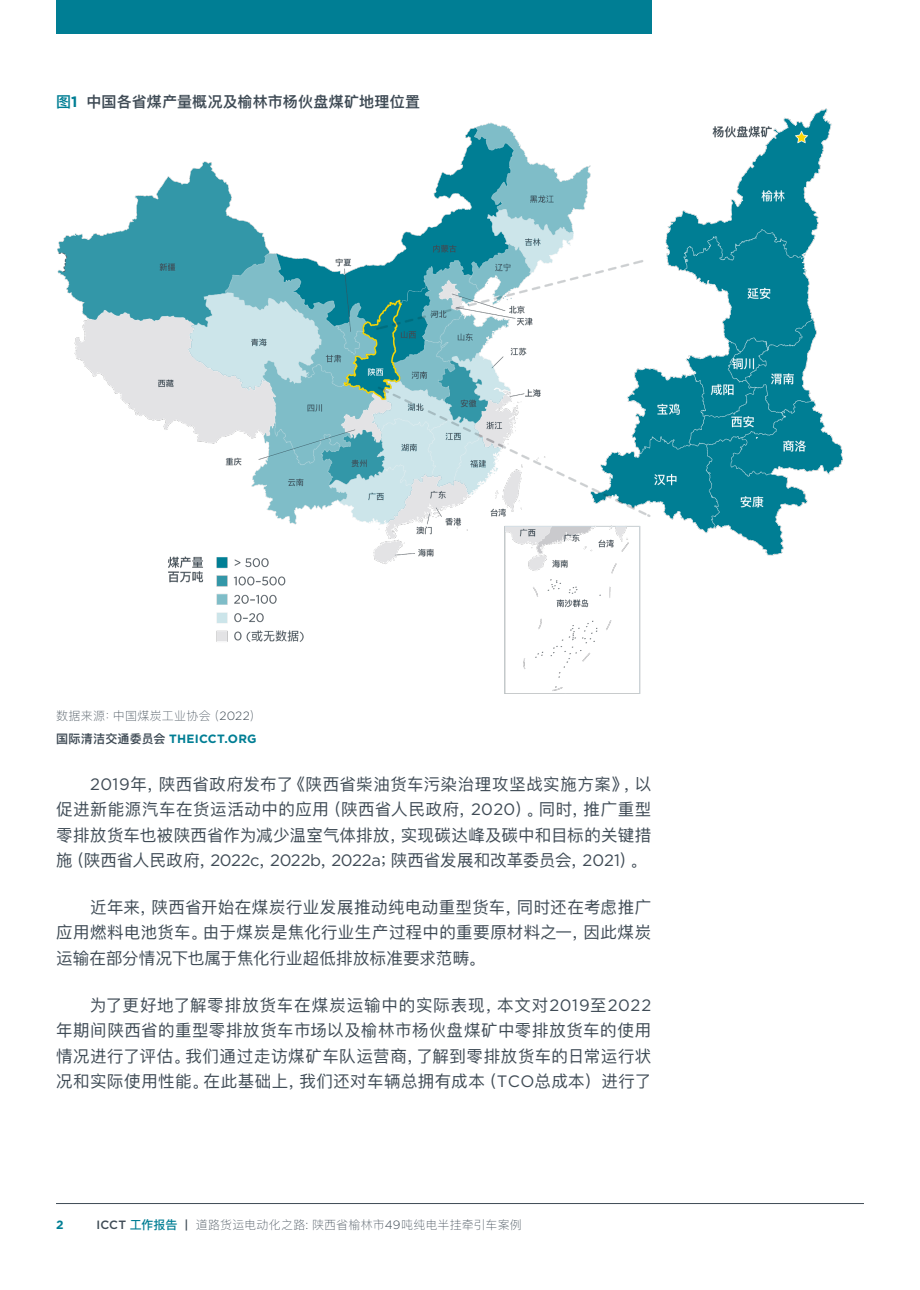
<style>
.page{position:relative;width:920px;height:1290px;background:#fff}
.page>*{position:absolute;margin:0;border:0;box-sizing:border-box;transform-origin:0 0}
.Body_Copy{font:16.5px/25.5px "Ping Fang SC";letter-spacing:.015em;color:#3f4b55;text-align:justify}
.Figure___Table_number{font:600 15px "Ping Fang SC";letter-spacing:.01em;color:#3f4b55}
.Figure_credit{font:100 12px "Ping Fang SC";letter-spacing:.02em;color:#3f4b55}
.Figure_credit-2{font:700 12px "Gotham";letter-spacing:.02em;color:#007e94}
.s1{color:#007e94}
.s2{font-family:"Gotham";font-weight:700;color:#007e94}
.s3{font-family:"Gotham";font-weight:300}
.s4{font-family:"Ping Fang SC";font-weight:600;color:#3f4b55}
.s5{font-family:"Gotham"}
.s6{font-family:"Gotham";font-weight:500}
.s7{font-weight:500;color:#007e94}
</style>
<div class="page">
<hr style="left:56px;top:1203px;width:808px;height:1px;background:#3f4b55">
<div style="left:56px;top:0;width:595px;height:34px;background:#007e94"></div>
<img style="left:58px;top:109px;width:784px;height:585px">
<p class="Figure___Table_number" style="left:56px;top:92px;width:365px"><span class="s1">图</span><span class="s2">1</span> 中国各省煤产量概况及榆林市杨伙盘煤矿地理位置</p>
<p class="Figure_credit" style="left:56px;top:708px;width:207px">数据来源：中国煤炭工业协会（<span class="s3">2022</span>）</p>
<p class="Figure_credit-2" style="left:56px;top:731px;width:202px"><span class="s4">国际清洁交通委员会</span> THEICCT.ORG</p>
<p class="Body_Copy" style="left:56px;top:771px;width:597px;text-indent:34px"><span class="s5">2019</span>年，陕西省政府发布了《陕西省柴油货车污染治理攻坚战实施方案》，以促进新能源汽车在货运活动中的应用（陕西省人民政府，<span class="s5">2020</span>）。同时，推广重型零排放货车也被陕西省作为减少温室气体排放，实现碳达峰及碳中和目标的关键措施（陕西省人民政府，<span class="s5">2022c</span>，<span class="s5">2022b</span>，<span class="s5">2022a</span>；陕西省发展和改革委员会，<span class="s5">2021</span>）。</p>
<p class="Body_Copy" style="left:56px;top:894px;width:597px;text-indent:34px">近年来，陕西省开始在煤炭行业发展推动纯电动重型货车，同时还在考虑推广应用燃料电池货车。由于煤炭是焦化行业生产过程中的重要原材料之一，因此煤炭运输在部分情况下也属于焦化行业超低排放标准要求范畴。</p>
<p class="Body_Copy" style="left:56px;top:992px;width:597px;text-indent:34px">为了更好地了解零排放货车在煤炭运输中的实际表现，本文对<span class="s5">2019</span>至<span class="s5">2022</span>年期间陕西省的重型零排放货车市场以及榆林市杨伙盘煤矿中零排放货车的使用情况进行了评估。我们通过走访煤矿车队运营商，了解到零排放货车的日常运行状况和实际使用性能。在此基础上，我们还对车辆总拥有成本（<span class="s5">TCO</span>总成本）进行了</p>
<p class="Figure_credit-2" style="left:56px;top:1217px;width:9px">2</p>
<p class="Figure_credit" style="left:96px;top:1218px;width:427px"><span class="s6">ICCT</span> <span class="s7">工作报告</span> <span class="s6">|</span> 道路货运电动化之路<span class="s3">:</span> 陕西省榆林市<span class="s3">49</span>吨纯电半挂牵引车案例</p>
</div>
